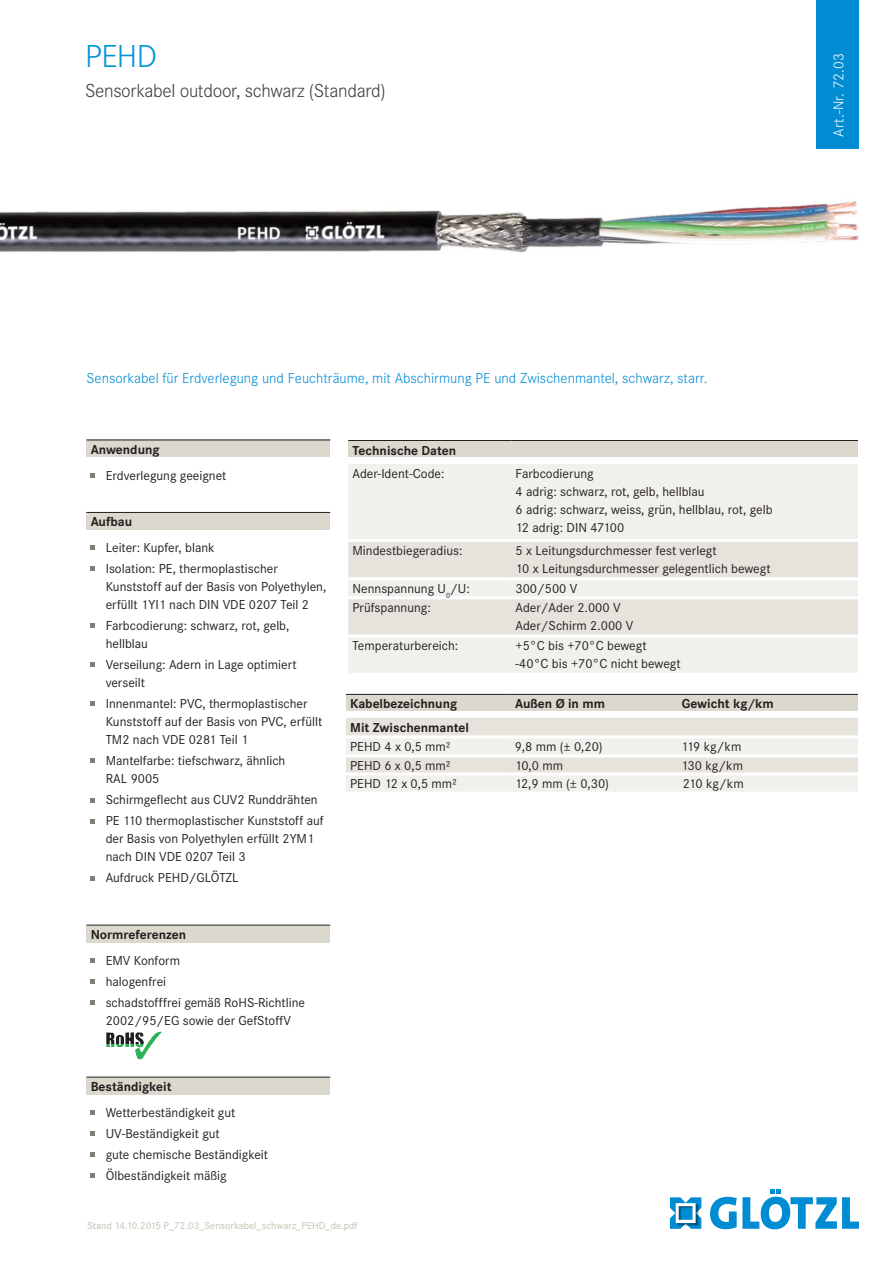
<style>
.page{position:relative;width:893px;height:1263px;background:#fff}
.page>*{position:absolute;margin:0;border:0;box-sizing:border-box;transform-origin:0 0}
.t1{font:300 33px "Corporate S";color:#0094d6}
.t2{font:300 19.5px "Corporate S";letter-spacing:-.02em;color:#3e3e3f}
.t3{font:300 15px "Corporate S";color:#008cd3}
.t4{font:300 15px "Corporate S";letter-spacing:.01em;color:#fff}
.t5{font:13.5px/18px "Corporate S";color:#231f20}
.t6{font:700 13.5px "Corporate S";color:#231f20}
.t7{font:10.5px "Corporate S";color:#c5c0b1}
</style>
<div class="page">
<div style="left:816px;top:0;width:43px;height:149px;background:#008cd3"></div>
<div style="left:86px;top:440px;width:244px;height:17px;background:#dbd8cd"></div>
<hr style="left:86px;top:440px;width:244px;height:1px;background:#231f20">
<svg style="left:91px;top:473px;width:4px;height:5px"></svg>
<div style="left:86px;top:512px;width:244px;height:17px;background:#dbd8cd"></div>
<hr style="left:86px;top:512px;width:244px;height:1px;background:#231f20">
<svg style="left:91px;top:546px;width:4px;height:4px"></svg>
<svg style="left:91px;top:567px;width:4px;height:4px"></svg>
<svg style="left:91px;top:624px;width:4px;height:4px"></svg>
<svg style="left:91px;top:663px;width:4px;height:4px"></svg>
<svg style="left:91px;top:702px;width:4px;height:4px"></svg>
<svg style="left:91px;top:759px;width:4px;height:4px"></svg>
<svg style="left:91px;top:798px;width:4px;height:4px"></svg>
<svg style="left:91px;top:819px;width:4px;height:4px"></svg>
<svg style="left:91px;top:876px;width:4px;height:4px"></svg>
<div style="left:86px;top:925px;width:244px;height:17px;background:#dbd8cd"></div>
<hr style="left:86px;top:925px;width:244px;height:1px;background:#231f20">
<svg style="left:91px;top:958px;width:4px;height:5px"></svg>
<svg style="left:91px;top:979px;width:4px;height:5px"></svg>
<svg style="left:91px;top:1000px;width:4px;height:5px"></svg>
<div style="left:86px;top:1077px;width:244px;height:17px;background:#dbd8cd"></div>
<hr style="left:86px;top:1077px;width:244px;height:1px;background:#231f20">
<svg style="left:91px;top:1110px;width:4px;height:5px"></svg>
<svg style="left:91px;top:1131px;width:4px;height:5px"></svg>
<svg style="left:91px;top:1152px;width:4px;height:5px"></svg>
<svg style="left:91px;top:1173px;width:4px;height:5px"></svg>
<svg style="left:346px;top:695px;width:512px;height:96px;background:#eae8e2"></svg>
<hr style="left:346px;top:694px;width:164px;height:1px;background:#231f20">
<hr style="left:510px;top:694px;width:377px;height:1px;background:#231f20">
<hr style="left:346px;top:735px;width:164px;height:3px;background:#fff">
<hr style="left:510px;top:735px;width:377px;height:3px;background:#fff">
<hr style="left:346px;top:754px;width:164px;height:3px;background:#fff">
<hr style="left:510px;top:754px;width:377px;height:3px;background:#fff">
<hr style="left:346px;top:772px;width:164px;height:3px;background:#fff">
<hr style="left:510px;top:772px;width:377px;height:3px;background:#fff">
<img style="left:0;top:201px;width:859px;height:52px">
<img style="left:106px;top:1032px;width:56px;height:27px">
<div style="left:348px;top:440px;width:540px;height:17px;background:#dbd8cd"></div>
<div style="left:348px;top:464px;width:510px;height:209px;background:#f1f0ed"></div>
<svg style="left:348px;top:542px;width:510px;height:93px;background:#e8e5df"></svg>
<hr style="left:348px;top:440px;width:163px;height:1px;background:#231f20">
<hr style="left:511px;top:440px;width:377px;height:1px;background:#231f20">
<hr style="left:348px;top:596px;width:163px;height:3px;background:#fff">
<hr style="left:511px;top:596px;width:377px;height:3px;background:#fff">
<hr style="left:348px;top:635px;width:163px;height:3px;background:#fff">
<hr style="left:511px;top:635px;width:377px;height:3px;background:#fff">
<hr style="left:348px;top:539px;width:163px;height:3px;background:#fff">
<hr style="left:511px;top:539px;width:377px;height:3px;background:#fff">
<hr style="left:348px;top:577px;width:163px;height:3px;background:#fff">
<hr style="left:511px;top:577px;width:377px;height:3px;background:#fff">
<div style="left:859px;top:398px;width:34px;height:655px;background:#fff"></div>
<svg style="left:670px;top:1197px;width:31px;height:32px"></svg>
<svg style="left:710px;top:1189px;width:149px;height:40px"></svg>
<h1 class="t1" style="left:85px;top:38px;width:74px">PEHD</h1>
<h2 class="t2" style="left:85px;top:80px;width:302px">Sensorkabel outdoor, schwarz (Standard)</h2>
<p class="t4" style="left:830px;top:137px;width:85px;rotate:-90deg">Art.-Nr. 72.03</p>
<p class="t3" style="left:86px;top:370px;width:623px">Sensorkabel für Erdverlegung und Feuchträume, mit Abschirmung PE und Zwischenmantel, schwarz, starr.</p>
<p class="t6" style="left:91px;top:442px;width:71px">Anwendung</p>
<p class="t5" style="left:106px;top:466px;width:122px">Erdverlegung geeignet</p>
<p class="t6" style="left:91px;top:514px;width:43px">Aufbau</p>
<p class="t5" style="left:106px;top:537px;width:174px;line-height:21px">Leiter: Kupfer, blank<br>Isolation: PE, thermoplastischer</p>
<p class="t5" style="left:106px;top:578px;width:222px">Kunststoff auf der Basis von Polyethylen, erfüllt 1YI1 nach DIN VDE 0207 Teil 2</p>
<p class="t5" style="left:106px;top:617px;width:185px">Farbcodierung: schwarz, rot, gelb, hellblau</p>
<p class="t5" style="left:106px;top:656px;width:193px">Verseilung: Adern in Lage optimiert verseilt</p>
<p class="t5" style="left:106px;top:695px;width:218px">Innenmantel: PVC, thermoplastischer<br>Kunststoff auf der Basis von PVC, erfüllt<br>TM2 nach VDE 0281 Teil 1</p>
<p class="t5" style="left:106px;top:752px;width:181px">Mantelfarbe: tiefschwarz, ähnlich<br>RAL 9005</p>
<p class="t5" style="left:106px;top:789px;width:220px;line-height:21px">Schirmgeflecht aus CUV2 Runddrähten<br>PE 110 thermoplastischer Kunststoff auf</p>
<p class="t5" style="left:106px;top:830px;width:210px">der Basis von Polyethylen erfüllt 2YM1 nach DIN VDE 0207 Teil 3</p>
<p class="t5" style="left:106px;top:869px;width:134px">Aufdruck PEHD/GLÖTZL</p>
<p class="t6" style="left:91px;top:927px;width:97px">Normreferenzen</p>
<p class="t5" style="left:106px;top:950px;width:201px;line-height:21px">EMV Konform<br>halogenfrei<br>schadstofffrei gemäß RoHS-Richtline</p>
<p class="t5" style="left:106px;top:1011px;width:187px">2002/95/EG sowie der GefStoffV</p>
<p class="t6" style="left:352px;top:442px;width:105px">Technische Daten</p>
<p class="t5" style="left:352px;top:465px;width:94px">Ader-Ident-Code:</p>
<p class="t5" style="left:516px;top:465px;width:258px">Farbcodierung<br>4 adrig: schwarz, rot, gelb, hellblau<br>6 adrig: schwarz, weiss, grün, hellblau, rot, gelb<br>12 adrig: DIN 47100</p>
<p class="t5" style="left:352px;top:541px;width:111px">Mindestbiegeradius:</p>
<p class="t5" style="left:516px;top:541px;width:257px">5 x Leitungsdurchmesser fest verlegt<br>10 x Leitungsdurchmesser gelegentlich bewegt</p>
<p class="t5" style="left:352px;top:580px;width:119px">Nennspannung U<sub>0</sub>/U:</p>
<p class="t5" style="left:516px;top:580px;width:63px">300/500 V</p>
<p class="t5" style="left:352px;top:599px;width:80px">Prüfspannung:</p>
<p class="t5" style="left:516px;top:599px;width:119px">Ader/Ader 2.000 V<br>Ader/Schirm 2.000 V</p>
<p class="t5" style="left:352px;top:637px;width:107px">Temperaturbereich:</p>
<p class="t5" style="left:516px;top:637px;width:167px">+5°C bis +70°C bewegt -40°C bis +70°C nicht bewegt</p>
<p class="t6" style="left:350px;top:696px;width:109px">Kabelbezeichnung</p>
<p class="t6" style="left:515px;top:696px;width:91px">Außen Ø in mm</p>
<p class="t6" style="left:682px;top:696px;width:94px">Gewicht kg/km</p>
<p class="t6" style="left:350px;top:719px;width:120px">Mit Zwischenmantel</p>
<p class="t5" style="left:350px;top:738px;width:102px">PEHD 4 x 0,5 mm²</p>
<p class="t5" style="left:515px;top:738px;width:89px">9,8 mm (± 0,20)</p>
<p class="t5" style="left:681px;top:738px;width:62px">119 kg/km</p>
<p class="t5" style="left:350px;top:757px;width:102px">PEHD 6 x 0,5 mm²</p>
<p class="t5" style="left:515px;top:757px;width:50px">10,0 mm</p>
<p class="t5" style="left:681px;top:757px;width:63px">130 kg/km</p>
<p class="t5" style="left:350px;top:775px;width:108px">PEHD 12 x 0,5 mm²</p>
<p class="t5" style="left:515px;top:775px;width:96px">12,9 mm (± 0,30)</p>
<p class="t5" style="left:683px;top:775px;width:62px">210 kg/km</p>
<p class="t6" style="left:91px;top:1079px;width:82px">Beständigkeit</p>
<p class="t5" style="left:106px;top:1102px;width:164px;line-height:21px">Wetterbeständigkeit gut<br>UV-Beständigkeit gut<br>gute chemische Beständigkeit<br>Ölbeständigkeit mäßig</p>
<p class="t7" style="left:87px;top:1220px;width:272px">Stand 14.10.2015 P_72.03_Sensorkabel_schwarz_PEHD_de.pdf</p>
</div>
